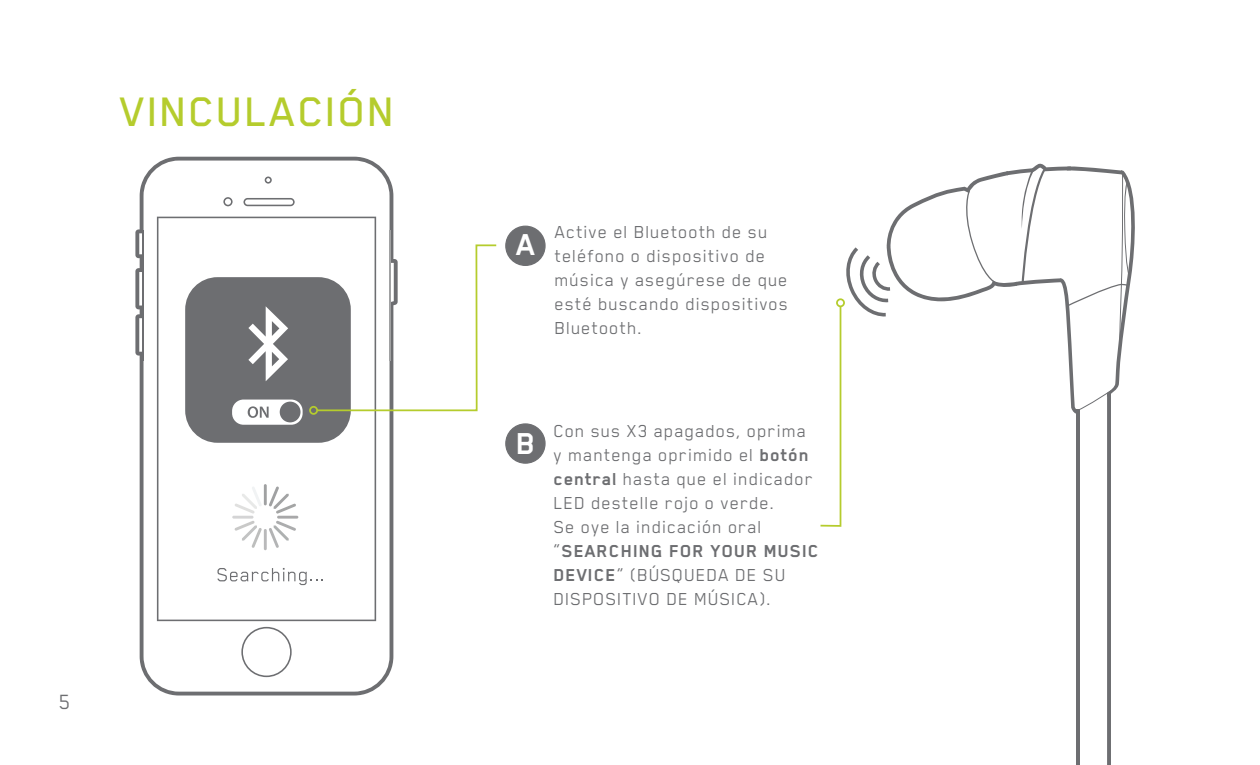
<style>
.page{position:relative;width:1260px;height:765px;background:#fff}
.page>*{position:absolute;margin:0;border:0;box-sizing:border-box;transform-origin:0 0}
.t1{font:500 47.5px "Blender Pro";letter-spacing:.04em;color:#b5cc2d}
.t2{font:700 35px "Blender Pro";color:#fff}
.t3{font:23.75px "Blender Pro";color:#6d6e71}
.t4{font:20px/24px "Blender Pro";letter-spacing:.04em;color:#6d6e71}
.s1{font-weight:700}
</style>
<div class="page">
<svg style="left:135px;top:157px;width:259px;height:539px"></svg>
<svg style="left:157px;top:217px;width:219px;height:404px"></svg>
<svg style="left:241px;top:627px;width:51px;height:50px"></svg>
<svg style="left:243px;top:198px;width:52px;height:8px"></svg>
<svg style="left:265px;top:177px;width:7px;height:7px"></svg>
<svg style="left:223px;top:197px;width:10px;height:9px"></svg>
<hr style="left:142px;top:230px;width:2px;height:131px;background:#6d6e71">
<hr style="left:389px;top:230px;width:1px;height:131px;background:#a0a1a2">
<hr style="left:264px;top:484px;width:3px;height:21px;background:#a0a1a2">
<hr style="left:264px;top:529px;width:3px;height:21px;background:#b9b9ba">
<hr style="left:277px;top:516px;width:21px;height:3px;background:#a8a8a9">
<hr style="left:232px;top:516px;width:22px;height:3px;background:#d4d4d5">
<svg style="left:269px;top:487px;width:27px;height:27px"></svg>
<svg style="left:234px;top:521px;width:28px;height:27px"></svg>
<svg style="left:269px;top:521px;width:27px;height:27px"></svg>
<svg style="left:234px;top:487px;width:28px;height:27px"></svg>
<svg style="left:217px;top:568px;width:106px;height:17px"></svg>
<div style="left:506px;top:226px;width:39px;height:39px;background:#6d6e71;border-radius:50%"></div>
<div style="left:505px;top:226px;width:41px;height:40px;border:1px solid #6d6e71;border-radius:50%"></div>
<div style="left:506px;top:424px;width:39px;height:39px;background:#6d6e71;border-radius:50%"></div>
<div style="left:505px;top:423px;width:41px;height:41px;border:1px solid #6d6e71;border-radius:50%"></div>
<svg style="left:185px;top:244px;width:312px;height:199px"></svg>
<div style="left:309px;top:406px;width:9px;height:9px;border:2px solid #b5cc2d;border-radius:50%"></div>
<svg style="left:820px;top:164px;width:315px;height:601px"></svg>
<h1 class="t1" style="left:121px;top:86px;width:276px">VINCULACIÓN</h1>
<p class="t3" style="left:59px;top:689px;width:13px">5</p>
<h2 class="t2" style="left:517px;top:225px;width:21px">A</h2>
<p class="t4" style="left:555px;top:219px;width:235px">Active el Bluetooth de su teléfono o dispositivo de música y asegúrese de que esté buscando dispositivos<br>Bluetooth.</p>
<h2 class="t2" style="left:517px;top:424px;width:21px">B</h2>
<p class="t4" style="left:554px;top:418px;width:267px">Con sus X3 apagados, oprima y mantenga oprimido el <span class="s1">botón central</span> hasta que el indicador<br>LED destelle rojo o verde.<br>Se oye la indicación oral “<span class="s1">SEARCHING FOR YOUR MUSIC<br>DEVICE</span>” (BÚSQUEDA DE SU<br>DISPOSITIVO DE MÚSICA).</p>
</div>
